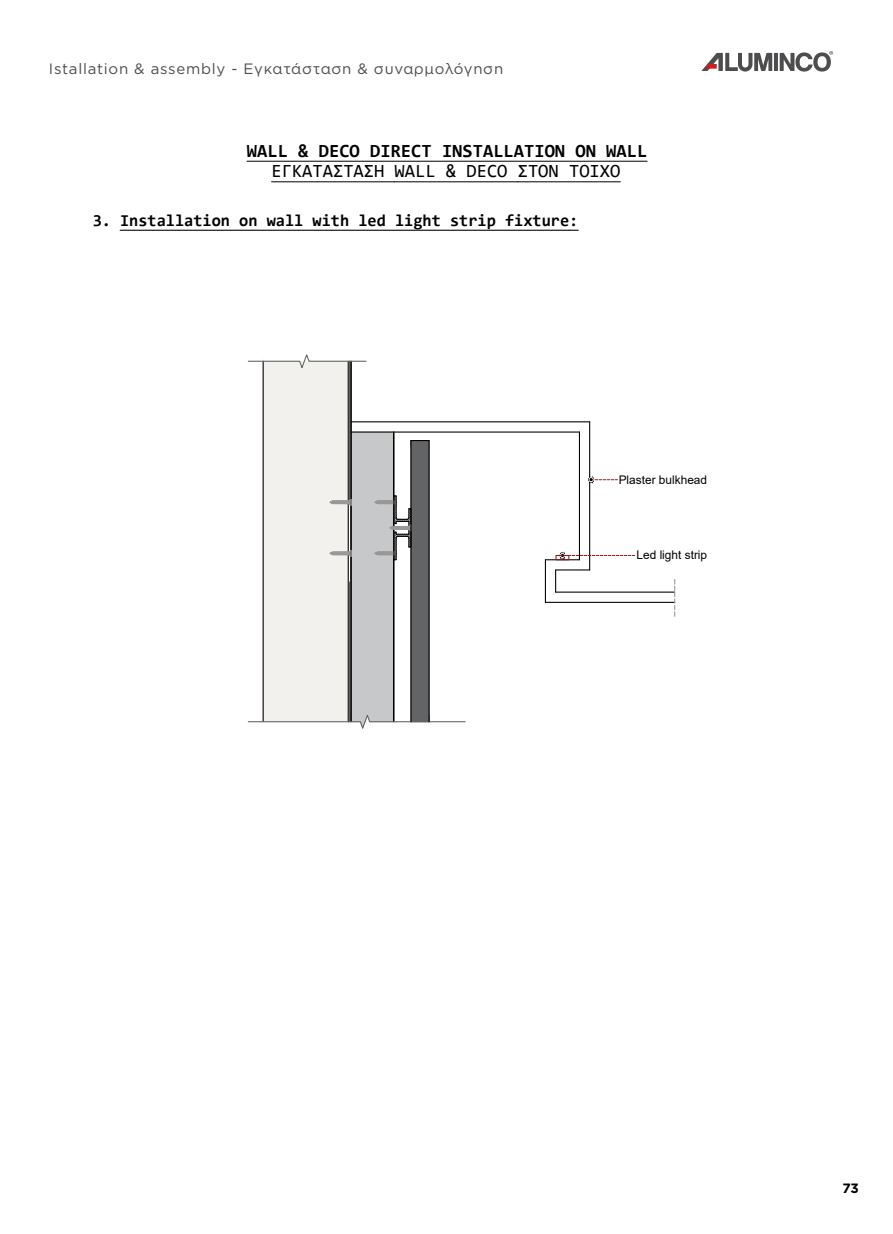
<style>
.page{position:relative;width:893px;height:1234px;background:#fff}
.page>*{position:absolute;margin:0;border:0;box-sizing:border-box;transform-origin:0 0}
.t1{font:700 18.6px "Consolas";color:#000}
.t2{font:18.6px "Consolas";color:#000}
.t3{font:700 16.65px "Consolas";color:#000}
.t4{font:15px "Gotham Greek";letter-spacing:.05em;color:#4d4d4f}
.t5{font:700 13.5px "Gotham Greek";color:#000}
.t6{font:11.85px "Arial";color:#000}
</style>
<div class="page">
<hr style="left:774px;top:53px;width:4px;height:18px;background:#4d4d4f">
<svg style="left:780px;top:51px;width:53px;height:21px"></svg>
<svg style="left:701px;top:53px;width:71px;height:19px"></svg>
<hr style="left:247px;top:161px;width:400px;height:1px;background:#000">
<hr style="left:271px;top:181px;width:124px;height:1px;background:#000">
<hr style="left:395px;top:181px;width:123px;height:1px;background:#000">
<hr style="left:518px;top:181px;width:102px;height:1px;background:#000">
<hr style="left:120px;top:230px;width:449px;height:1px;background:#000">
<svg style="left:247px;top:354px;width:428px;height:375px"></svg>
<p class="t4" style="left:49px;top:60px;width:456px">Istallation &amp; assembly - Εγκατάσταση &amp; συναρμολόγηση</p>
<p class="t1" style="left:247px;top:143px;width:402px">WALL &amp; DECO DIRECT INSTALLATION ON WALL</p>
<p class="t2" style="left:271px;top:163px;width:350px">ΕΓΚΑΤΑΣΤΑΣΗ WALL &amp; DECO ΣΤΟΝ ΤΟΙΧΟ</p>
<p class="t3" style="left:93px;top:214px;width:487px">3. Installation on wall with led light strip fixture:</p>
<p class="t6" style="left:619px;top:473px;width:90px">Plaster bulkhead</p>
<p class="t6" style="left:636px;top:548px;width:72px">Led light strip</p>
<p class="t5" style="left:842px;top:1179px;width:18px">73</p>
</div>
